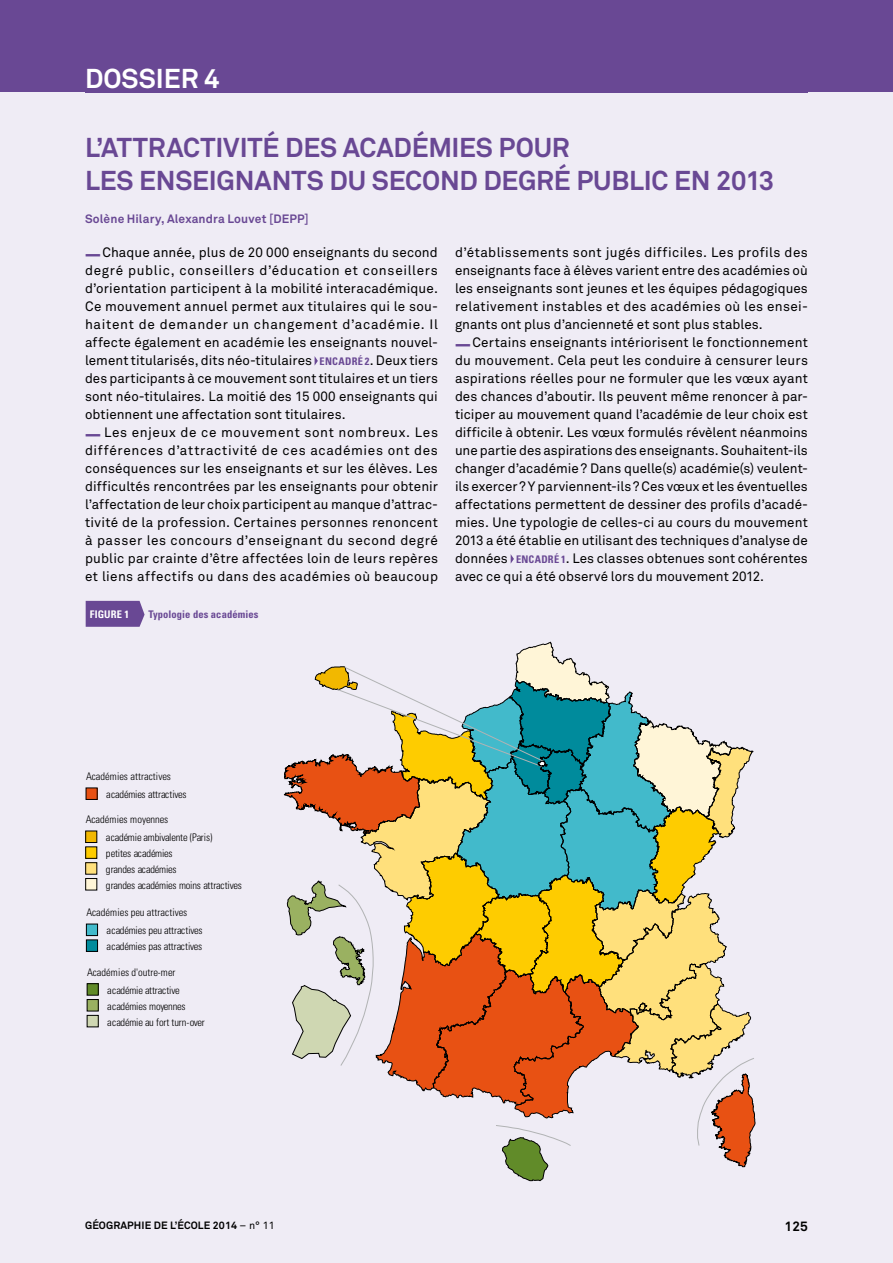
<style>
.page{position:relative;width:893px;height:1263px;background:#efecf5}
.page>*{position:absolute;margin:0;border:0;box-sizing:border-box;transform-origin:0 0}
.t1{font:700 27px "Akkurat";letter-spacing:-.005em;color:#694894}
.t2{font:700 27px "Akkurat";color:#fff}
.t3{font:13.5px/18px "Akkurat";letter-spacing:.01em;color:#000}
.t4{font:700 13.5px "Akkurat";color:#000}
.t5{font:700 12px "Akkurat";letter-spacing:.015em;color:#694894}
.t6{font:300 condensed 10.5px/17.9px "Univers";letter-spacing:-.01em;color:#000}
.t7{font:700 10.5px "Akkurat";letter-spacing:.01em;color:#000}
.t8{font:700 condensed 10.5px "Univers";letter-spacing:.01em;color:#694894}
.t9{font:700 condensed 10.5px "Univers";letter-spacing:.01em;color:#fff}
.s1{font-family:"Univers";font-weight:700;font-stretch:condensed;font-size:10.5px;color:#694894}
.s2{font-weight:400}
</style>
<div class="page">
<div style="left:0;top:0;width:893px;height:92px;background:#694894"></div>
<svg style="left:315px;top:357px;width:3px;height:8px"></svg>
<svg style="left:511px;top:555px;width:3px;height:8px"></svg>
<svg style="left:86px;top:601px;width:59px;height:26px;background:#705199"></svg>
<div style="left:86px;top:788px;width:11px;height:11px;background:#e85113"></div>
<div style="left:87px;top:984px;width:11px;height:11px;background:#618b29"></div>
<div style="left:87px;top:983px;width:11px;height:12px;border:1px solid #000"></div>
<div style="left:87px;top:999px;width:11px;height:12px;background:#9ab161"></div>
<div style="left:87px;top:999px;width:11px;height:12px;border:1px solid #000"></div>
<div style="left:87px;top:1015px;width:11px;height:12px;background:#cfd7b2"></div>
<div style="left:87px;top:1015px;width:11px;height:12px;border:1px solid #000"></div>
<div style="left:86px;top:831px;width:11px;height:11px;background:#f2b800"></div>
<div style="left:86px;top:847px;width:11px;height:11px;background:#fecc00"></div>
<div style="left:86px;top:863px;width:11px;height:11px;background:#ffe07c"></div>
<div style="left:86px;top:878px;width:11px;height:12px;background:#fff5d7"></div>
<div style="left:86px;top:878px;width:11px;height:12px;border:1px solid #000"></div>
<div style="left:86px;top:924px;width:12px;height:11px;background:#42bacb"></div>
<div style="left:86px;top:924px;width:12px;height:12px;border:1px solid #000"></div>
<div style="left:86px;top:940px;width:12px;height:11px;background:#008b9c"></div>
<div style="left:86px;top:940px;width:12px;height:11px;border:1px solid #000"></div>
<svg style="left:283px;top:641px;width:473px;height:540px"></svg>
<h1 class="t2" style="left:85px;top:61px;width:136px">DOSSIER 4</h1>
<h1 class="t1" style="left:85px;top:130px;width:218px">L’ATTRACTIVITÉ DES</h1>
<h1 class="t1" style="left:343px;top:130px;width:123px">ACADÉMIES</h1>
<h1 class="t1" style="left:499px;top:130px;width:36px">POUR</h1>
<h1 class="t1" style="left:85px;top:163px;width:15px">LESE</h1>
<h1 class="t1" style="left:156px;top:163px;width:35px">NSEIG</h1>
<h1 class="t1" style="left:235px;top:163px;width:111px">NANTS DUSE</h1>
<h1 class="t1" style="left:405px;top:163px;width:97px">COND DEGR</h1>
<h1 class="t1" style="left:554px;top:163px;width:55px">É PUBLI</h1>
<h1 class="t1" style="left:651px;top:163px;width:124px">C EN 2013</h1>
<p class="t5" style="left:85px;top:211px;width:225px">SOLÈNE H ILARY, ALEXANDRA LOUVET [DEPP]</p>
<p class="t3" style="left:455px;top:243px;width:354px">d’établissements sont jugés difficiles. Les profils des enseignants face à élèves varient entre des académies où les enseignants sont jeunes et les équipes pédagogiques relativement instables et des académies où les ensei&shy;gnants ont plus d’ancienneté et sont plus stables. <sup>_</sup>Certains enseignants intériorisent le fonctionnement du mouvement. Cela peut les conduire à censurer leurs aspirations réelles pour ne formuler que les vœux ayant des chances d’aboutir. Ils peuvent même renoncer à par&shy;ticiper au mouvement quand l’académie de leur choix est difficile à obtenir. Les vœux formulés révèlent néanmoins une partie des aspirations des enseignants. Souhaitent-ils changer d’académie? Dans quelle(s) académie(s) veulent&shy;ils exercer? Y parviennent-ils? Ces vœux et les éventuelles affectations permettent de dessiner des profils d’acadé&shy;mies. Une typologie de celles-ci au cours du mouvement 2013 a été établie en utilisant des techniques d’analyse de données <span class="s1">Encadré 1</span>. Les classes obtenues sont cohérentes avec ce qui a été observé lors du mouvement 2012.</p>
<p class="t9" style="left:90px;top:608px;width:41px">FIGURE 1</p>
<p class="t8" style="left:149px;top:608px;width:111px">Typologie des académies</p>
<p class="t3" style="left:85px;top:243px;width:354px"><sup>_</sup>Chaque année, plus de 20 000 enseignants du second degré public, conseillers d’éducation et conseillers d’orientation participent à la mobilité interacadémique.<br>Ce mouvement annuel permet aux titulaires qui le sou&shy;haitent de demander un changement d’académie. Il affecte également en académie les enseignants nouvel&shy;lement titularisés, dits néo-titulaires <span class="s1">Encadré 2</span>. Deux tiers des participants à ce mouvement sont titulaires et un tiers sont néo-titulaires. La moitié des 15 000 enseignants qui obtiennent une affectation sont titulaires.<br><sup>_</sup> Les enjeux de ce mouvement sont nombreux. Les différences d’attractivité de ces académies ont des conséquences sur les enseignants et sur les élèves. Les difficultés rencontrées par les enseignants pour obtenir l’affectation de leur choix participent au manque d’attrac&shy;tivité de la profession. Certaines personnes renoncent à passer les concours d’enseignant du second degré public par crainte d’être affectées loin de leurs repères et liens affectifs ou dans des académies où beaucoup</p>
<p class="t6" style="left:106px;top:767px;width:82px;text-indent:-20px">Académies attractives académies attractives</p>
<p class="t6" style="left:106px;top:811px;width:108px;text-indent:-20px">Académies moyennes<br>académie ambivalente (Paris)</p>
<p class="t6" style="left:106px;top:845px;width:137px;line-height:15.9px">petites académies<br>grandes académies<br>grandes académies moins attractives</p>
<p class="t6" style="left:107px;top:904px;width:97px;text-indent:-20px">Académies peu attractives académies peu attractives</p>
<p class="t6" style="left:107px;top:937px;width:97px">académies pas attractives</p>
<p class="t6" style="left:107px;top:963px;width:74px;text-indent:-20px">Académies d'outre-mer académie attractive</p>
<p class="t6" style="left:107px;top:998px;width:99px;line-height:15.9px">académies moyennes académie au fort turn-over</p>
<p class="t7" style="left:85px;top:1219px;width:191px">GÉOGRAPHIE DE L’ÉCOLE 2014 <span class="s2">– n° 11</span></p>
<p class="t4" style="left:785px;top:1218px;width:25px">125</p>
</div>
